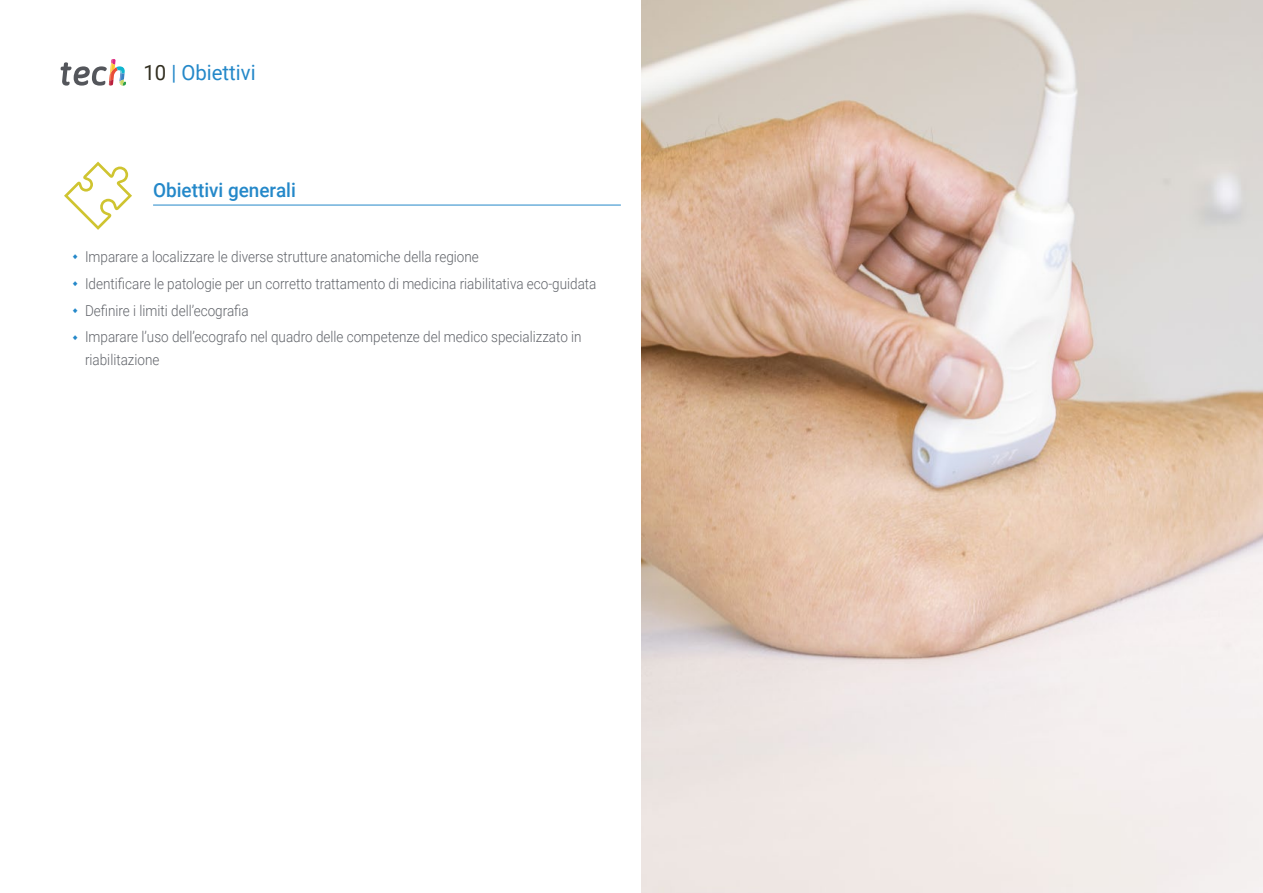
<style>
.page{position:relative;width:1263px;height:893px;background:#fff}
.page>*{position:absolute;margin:0;border:0;box-sizing:border-box;transform-origin:0 0}
.t1{font:21px "Roboto";color:#2488c9}
.t2{font:500 19.5px "Roboto";color:#2488c9}
.t3{font:300 15px/26.7px "Roboto";color:#61646a;scale:.9 1}
.s1{color:#312e20}
</style>
<div class="page">
<hr style="left:153px;top:205px;width:468px;height:1px;background:#2488c9">
<svg style="left:64px;top:162px;width:68px;height:68px"></svg>
<img style="left:642px;top:0;width:621px;height:893px">
<svg style="left:61px;top:59px;width:65px;height:27px"></svg>
<h1 class="t1" style="left:144px;top:57px;width:114px"><span class="s1">10</span> | Obiettivi</h1>
<h2 class="t2" style="left:153px;top:176px;width:144px">Obiettivi generali</h2>
<p class="t3" style="left:85px;top:243px;width:570px">Imparare a localizzare le diverse strutture anatomiche della regione<br>Identificare le patologie per un corretto trattamento di medicina riabilitativa eco-guidata Definire i limiti dell’ecografia<br>Imparare l’uso dell’ecografo nel quadro delle competenze del medico specializzato in</p>
<p class="t3" style="left:85px;top:346px;width:84px">riabilitazione</p>
</div>
